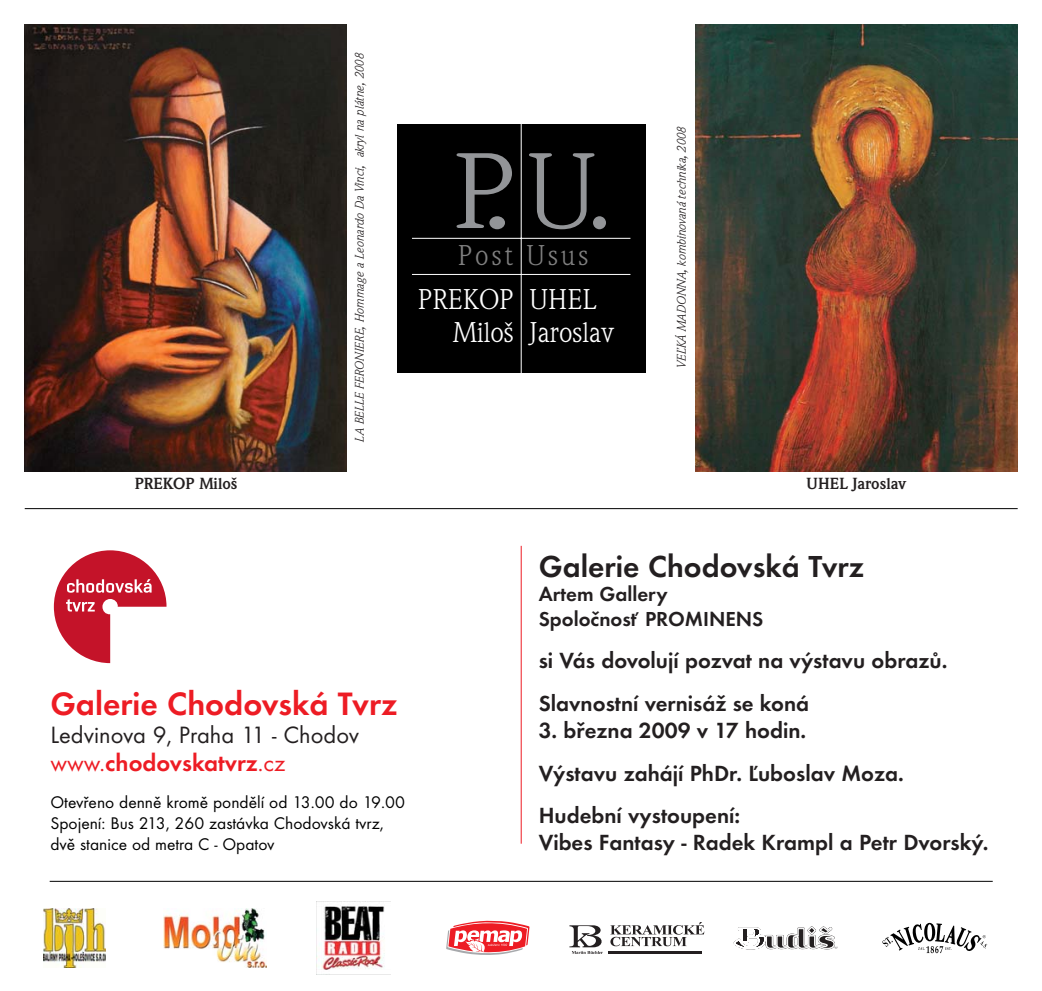
<style>
.page{position:relative;width:1042px;height:991px;background:#fff}
.page>*{position:absolute;margin:0;border:0;box-sizing:border-box;transform-origin:0 0}
.t1{font:105px "Weidemann CE";color:#939598;scale:1.2 1}
.t2{font:600 33.6px "Futura TCE";color:#ed1c24}
.t3{font:600 31.5px "Futura TCE";color:#231f20}
.t4{font:28px/33.6px "Weidemann CE";color:#fff;text-align:right}
.t5{font:28px "Weidemann CE";letter-spacing:.105em;color:#808080}
.t6{font:24.5px/28px "Futura TCE";color:#231f20}
.t7{font:600 22.75px/42.4px "Futura TCE";color:#231f20}
.t8{font:600 21px/24.5px "Futura TCE";color:#231f20}
.t9{font:17.5px/21px "Futura TCE";color:#000}
.t10{font:700 15.75px "Weidemann CE";color:#231f20}
.t11{font:italic 12.25px "Weidemann CE";color:#231f20}
.s1{color:#ed1c24}
.s2{font-weight:600;color:#ed1c24}
</style>
<div class="page">
<div style="left:397px;top:124px;width:248px;height:248px;background:#000"></div>
<img style="left:25px;top:25px;width:322px;height:446px">
<img style="left:695px;top:25px;width:322px;height:446px">
<hr style="left:520px;top:114px;width:1px;height:271px;background:#fff">
<hr style="left:412px;top:274px;width:218px;height:1px;background:#fff">
<hr style="left:412px;top:238px;width:218px;height:1px;background:#fff">
<img style="left:43px;top:908px;width:63px;height:59px">
<img style="left:163px;top:908px;width:103px;height:59px">
<img style="left:317px;top:901px;width:73px;height:69px">
<svg style="left:446px;top:920px;width:83px;height:35px"></svg>
<svg style="left:569px;top:925px;width:34px;height:28px"></svg>
<svg style="left:610px;top:922px;width:94px;height:24px"></svg>
<hr style="left:608px;top:951px;width:93px;height:2px;background:#231f20">
<svg style="left:733px;top:926px;width:104px;height:24px"></svg>
<svg style="left:882px;top:922px;width:105px;height:31px"></svg>
<svg style="left:54px;top:550px;width:112px;height:113px"></svg>
<hr style="left:50px;top:880px;width:942px;height:1px;background:#000">
<hr style="left:520px;top:546px;width:1px;height:297px;background:#ed1c24">
<hr style="left:25px;top:508px;width:992px;height:1px;background:#000">
<p class="t11" style="left:355px;top:442px;width:390px;rotate:-90deg">LA BELLE FERONIERE, Hommage a Leonardo Da Vinci, akryl na plátne, 2008</p>
<h1 class="t1" style="left:451px;top:153px;width:136px">P. U.</h1>
<p class="t5" style="left:458px;top:245px;width:132px">Post Usus</p>
<p class="t4" style="left:417px;top:284px;width:98px">PREKOP<br>Milo‰</p>
<p class="t4" style="left:529px;top:284px;width:86px;text-align:left">UHEL<br>Jaroslav</p>
<p class="t11" style="left:676px;top:369px;width:243px;rotate:-90deg">VEªKÁ MADONNA, kombinovaná technika, 2008</p>
<p class="t10" style="left:135px;top:477px;width:104px">PREKOP Milo‰</p>
<p class="t10" style="left:806px;top:477px;width:101px">UHEL Jaroslav</p>
<h2 class="t2" style="left:50px;top:689px;width:348px">Galerie Chodovská Tvrz</h2>
<p class="t6" style="left:50px;top:723px;width:310px">Ledvinova 9, Praha 11 - Chodov <span class="s1">www.</span><span class="s2">chodovskatvrz</span><span class="s1">.cz</span></p>
<p class="t9" style="left:50px;top:793px;width:356px">Otevřeno denně kromě pondělí od 13.00 do 19.00<br>Spojení: Bus 213, 260 zastávka Chodovská tvrz, dvě stanice od metra C - Opatov</p>
<h3 class="t3" style="left:538px;top:552px;width:327px">Galerie Chodovská Tvrz</h3>
<p class="t8" style="left:538px;top:583px;width:226px">Artem Gallery<br>Spoločnosť PROMINENS</p>
<p class="t7" style="left:538px;top:641px;width:410px">si Vás dovolují pozvat na výstavu obrazů.<br>Slavnostní vernisáž se koná</p>
<p class="t7" style="left:538px;top:710px;width:366px">3. března 2009 v 17 hodin.<br>Výstavu zahájí PhDr. Ľuboslav Moza.<br>Hudební vystoupení:</p>
<p class="t7" style="left:538px;top:822px;width:451px">Vibes Fantasy - Radek Krampl a Petr Dvorský.</p>
</div>
